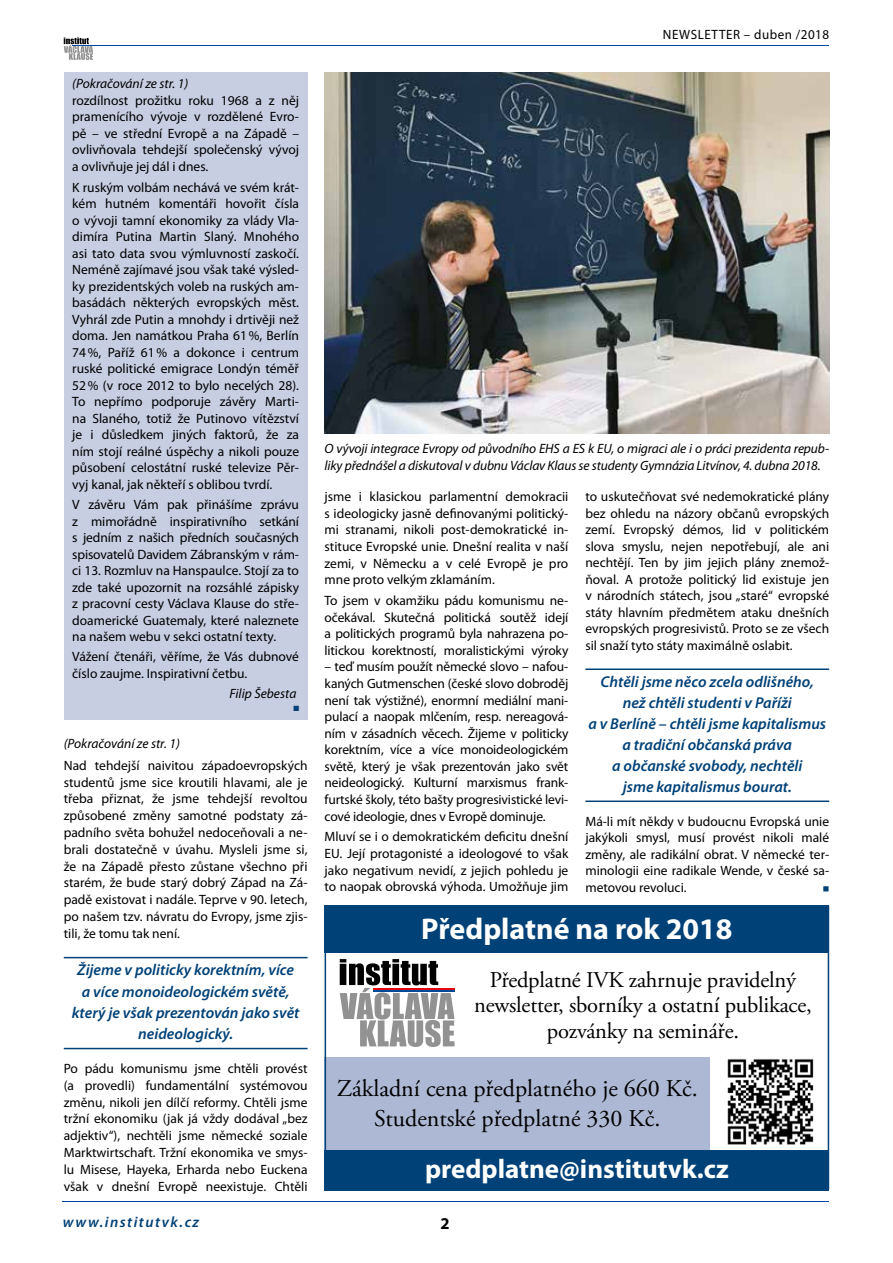
<style>
.page{position:relative;width:893px;height:1263px;background:#fff}
.page>*{position:absolute;margin:0;border:0;box-sizing:border-box;transform-origin:0 0}
.t1{font:700 30px "Myriad Pro";color:#fff}
.t2{font:700 27px "Myriad Pro";color:#fff}
.t3{font:24px/30px "Adobe Garamond Pro";color:#000;text-align:center}
.t4{font:22.5px/25.5px "Adobe Garamond Pro";letter-spacing:-.01em;color:#000;text-align:center}
.t5{font:700 16.5px "Myriad Pro";color:#000}
.t6{font:italic 600 15.75px/21px "Myriad Pro";color:#004177;text-align:center}
.t7{font:italic 600 15px "Myriad Pro";letter-spacing:.1em;color:#004177}
.t8{font:13.5px/16.5px "Myriad Pro";color:#000;text-align:justify}
.t9{font:italic 13.5px/16.5px "Myriad Pro";letter-spacing:-.01em;color:#000}
.t10{font:13.5px "Myriad Pro";letter-spacing:.04em;color:#000}
.t11{font:7.5px "Zapf Dingbats Itc LOT";color:#004177}
</style>
<div class="page">
<svg style="left:64px;top:37px;width:29px;height:23px"></svg>
<hr style="left:72px;top:45px;width:242px;height:1px;background:#00489a">
<hr style="left:149px;top:45px;width:679px;height:1px;background:#00489a">
<hr style="left:63px;top:1201px;width:765px;height:1px;background:#00489a">
<div style="left:64px;top:72px;width:244px;height:648px;background:#c7cee2"></div>
<hr style="left:64px;top:957px;width:244px;height:1px;background:#004177">
<hr style="left:64px;top:1048px;width:244px;height:1px;background:#004177">
<img style="left:325px;top:72px;width:504px;height:362px">
<hr style="left:585px;top:668px;width:244px;height:2px;background:#004177">
<hr style="left:585px;top:800px;width:244px;height:2px;background:#004177">
<div style="left:325px;top:1057px;width:385px;height:94px;background:#adb8d4"></div>
<div style="left:325px;top:906px;width:504px;height:47px;background:#004177"></div>
<svg style="left:340px;top:959px;width:115px;height:88px"></svg>
<hr style="left:373px;top:988px;width:81px;height:2px;background:#e30613">
<hr style="left:373px;top:990px;width:81px;height:2px;background:#00489a">
<img style="left:727px;top:1059px;width:87px;height:86px">
<div style="left:325px;top:1150px;width:504px;height:41px;background:#004177"></div>
<div style="left:325px;top:906px;width:504px;height:283px;border:2px solid #004177"></div>
<p class="t9" style="left:72px;top:76px;width:118px">(Pokračování ze str. 1)</p>
<p class="t8" style="left:72px;top:92px;width:228px">rozdílnost prožitku roku 1968 a z něj pramenícího vývoje v rozdělené Evro&shy;pě – ve střední Evropě a na Západě – ovlivňovala tehdejší společenský vývoj a ovlivňuje jej dál i dnes.</p>
<p class="t8" style="left:72px;top:179px;width:228px">K ruským volbám nechává ve svém krát&shy;kém hutném komentáři hovořit čísla o vývoji tamní ekonomiky za vlády Vla&shy;dimíra Putina Martin Slaný. Mnohého asi tato data svou výmluvností zaskočí.<br>Neméně zajímavé jsou však také výsled&shy;ky prezidentských voleb na ruských am&shy;basádách některých evropských měst.<br>Vyhrál zde Putin a mnohdy i drtivěji než doma. Jen namátkou Praha 61%, Berlín 74%, Paříž 61% a dokonce i centrum ruské politické emigrace Londýn téměř 52% (v roce 2012 to bylo necelých 28).<br>To nepřímo podporuje závěry Marti&shy;na Slaného, totiž že Putinovo vítězství je i důsledkem jiných faktorů, že za ním stojí reálné úspěchy a nikoli pouze působení celostátní ruské televize Pěr&shy;vyj kanal, jak někteří s oblibou tvrdí.</p>
<p class="t8" style="left:72px;top:497px;width:228px">V závěru Vám pak přinášíme zprávu z mimořádně inspirativního setkání s jedním z našich předních současných spisovatelů Davidem Zábranským v rám&shy;ci 13. Rozmluv na Hanspaulce. Stojí za to zde také upozornit na rozsáhlé zápisky z pracovní cesty Václava Klause do stře&shy;doamerické Guatemaly, které naleznete na našem webu v sekci ostatní texty.</p>
<p class="t8" style="left:72px;top:649px;width:228px">Vážení čtenáři, věříme, že Vás dubnové číslo zaujme. Inspirativní četbu.</p>
<p class="t9" style="left:230px;top:685px;width:68px">Filip Šebesta</p>
<p class="t11" style="left:293px;top:705px;width:7px">■</p>
<p class="t9" style="left:64px;top:735px;width:118px">(Pokračování ze str. 1)</p>
<p class="t8" style="left:64px;top:757px;width:245px">Nad tehdejší naivitou západoevropských studentů jsme sice kroutili hlavami, ale je třeba přiznat, že jsme tehdejší revoltou způsobené změny samotné podstaty zá&shy;padního světa bohužel nedoceňovali a ne&shy;brali dostatečně v úvahu. Mysleli jsme si, že na Západě přesto zůstane všechno při starém, že bude starý dobrý Západ na Zá&shy;padě existovat i nadále. Teprve v 90. letech, po našem tzv. návratu do Evropy, jsme zjis&shy;tili, že tomu tak není.</p>
<p class="t6" style="left:72px;top:960px;width:229px">Žijeme v politicky korektním, více a více monoideologickém světě, který je však prezentován jako svět neideologický.</p>
<p class="t8" style="left:64px;top:1060px;width:245px">Po pádu komunismu jsme chtěli provést (a provedli) fundamentální systémovou změnu, nikoli jen dílčí reformy. Chtěli jsme tržní ekonomiku (jak já vždy dodával „bez adjektiv“), nechtěli jsme německé soziale Marktwirtschaft. Tržní ekonomika ve smys&shy;lu Misese, Hayeka, Erharda nebo Euckena však v dnešní Evropě neexistuje. Chtěli</p>
<p class="t10" style="left:663px;top:27px;width:168px">NEWSLETTER – duben /2018</p>
<p class="t9" style="left:325px;top:441px;width:506px">O vývoji integrace Evropy od původního EHS a ES k EU, o migraci ale i o práci prezidenta repub&shy;liky přednášel a diskutoval v dubnu Václav Klaus se studenty Gymnázia Litvínov, 4. dubna 2018.</p>
<p class="t8" style="left:325px;top:489px;width:245px">jsme i klasickou parlamentní demokracii s ideologicky jasně definovanými politický&shy;mi stranami, nikoli post-demokratické in&shy;stituce Evropské unie. Dnešní realita v naší zemi, v Německu a v celé Evropě je pro mne proto velkým zklamáním.</p>
<p class="t8" style="left:325px;top:592px;width:245px">To jsem v okamžiku pádu komunismu ne&shy;očekával. Skutečná politická soutěž idejí a politických programů byla nahrazena po&shy;litickou korektností, moralistickými výroky</p>
<p class="t8" style="left:325px;top:659px;width:245px">– teď musím použít německé slovo – nafou&shy;kaných Gutmenschen (české slovo dobroděj není tak výstižné), enormní mediální mani&shy;pulací a naopak mlčením, resp. nereagová&shy;ním v zásadních věcech. Žijeme v politicky korektním, více a více monoideologickém světě, který je však prezentován jako svět neideologický. Kulturní marxismus frank&shy;furtské školy, této bašty progresivistické levi&shy;cové ideologie, dnes v Evropě dominuje.</p>
<p class="t8" style="left:325px;top:829px;width:245px">Mluví se i o demokratickém deficitu dnešní EU. Její protagonisté a ideologové to však jako negativum nevidí, z jejich pohledu je to naopak obrovská výhoda. Umožňuje jim</p>
<p class="t8" style="left:585px;top:489px;width:245px">to uskutečňovat své nedemokratické plány bez ohledu na názory občanů evropských zemí. Evropský démos, lid v politickém slova smyslu, nejen nepotřebují, ale ani nechtějí. Ten by jim jejich plány znemož&shy;ňoval. A protože politický lid existuje jen v národních státech, jsou „staré“ evropské státy hlavním předmětem ataku dnešních evropských progresivistů. Proto se ze všech sil snaží tyto státy maximálně oslabit.</p>
<p class="t6" style="left:588px;top:671px;width:239px">Chtěli jsme něco zcela odlišného, než chtěli studenti v Paříži<br>a v Berlíně – chtěli jsme kapitalismus a tradiční občanská práva<br>a občanské svobody, nechtěli<br>jsme kapitalismus bourat.</p>
<p class="t8" style="left:585px;top:813px;width:245px">Má-li mít někdy v budoucnu Evropská unie jakýkoli smysl, musí provést nikoli malé změny, ale radikální obrat. V německé ter&shy;minologii eine radikale Wende, v české sa&shy;metovou revoluci.</p>
<p class="t11" style="left:829px;top:886px;width:7px;rotate:90deg">■</p>
<h1 class="t1" style="left:421px;top:912px;width:313px">Předplatné na rok 2018</h1>
<h3 class="t4" style="left:474px;top:967px;width:339px">Předplatné IVK zahrnuje pravidelný newsletter, sborníky a ostatní publikace, pozvánky na semináře.</h3>
<h3 class="t3" style="left:337px;top:1075px;width:362px">Základní cena předplatného je 660 Kč.<br>Studentské předplatné 330 Kč.</h3>
<h2 class="t2" style="left:425px;top:1153px;width:305px">predplatne@institutvk.cz</h2>
<p class="t7" style="left:63px;top:1213px;width:138px">www.institutvk.cz</p>
<p class="t5" style="left:440px;top:1214px;width:11px">2</p>
</div>
